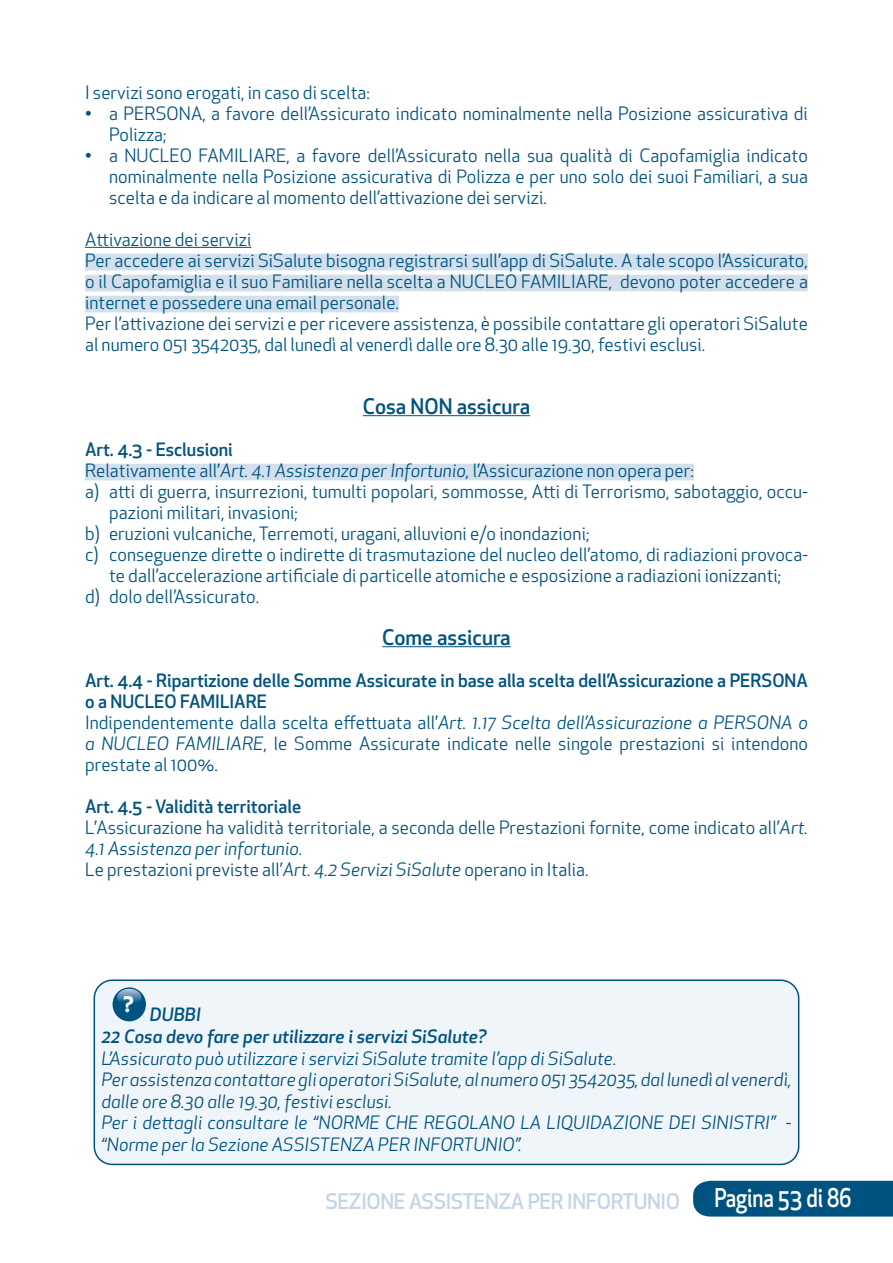
<style>
.page{position:relative;width:893px;height:1263px;background:#fff}
.page>*{position:absolute;margin:0;border:0;box-sizing:border-box;transform-origin:0 0}
.t1{font:500 25.2px "Apex New";letter-spacing:-.005em;color:#fff;scale:.83 1}
.t2{font:500 21px "Apex New";letter-spacing:-.02em;color:#c5d5e6}
.t3{font:500 21px "Apex New";color:#00537e}
.t4{font:700 21px "Apex New";color:#fff}
.paragrafo_tabulazione{font:18px/21px "Apex New";letter-spacing:.005em;color:#00537e}
.t5{font:italic 18px/21.6px "Apex New";letter-spacing:.005em;color:#00537e}
.t6{font:500 18px/21px "Apex New";color:#00537e}
.t7{font:italic 500 18px "Apex New";letter-spacing:.005em;color:#00537e}
.s1{font-style:italic}
</style>
<div class="page">
<div style="left:693px;top:1181px;width:200px;height:35px;background:#00537e"></div>
<hr style="left:85px;top:247px;width:166px;height:1px;background:#00537e">
<div style="left:85px;top:254px;width:723px;height:16px;background:#d3e0ec"></div>
<div style="left:85px;top:275px;width:723px;height:16px;background:#d3e0ec"></div>
<div style="left:85px;top:296px;width:314px;height:16px;background:#d3e0ec"></div>
<hr style="left:363px;top:415px;width:167px;height:1px;background:#00537e">
<div style="left:85px;top:464px;width:609px;height:16px;background:#d3e0ec"></div>
<hr style="left:382px;top:646px;width:129px;height:1px;background:#00537e">
<div style="left:94px;top:980px;width:705px;height:184px;background:#f0f5f9;border-radius:18px"></div>
<div style="left:113px;top:987px;width:33px;height:34px;background:#00537e;border-radius:50%"></div>
<svg style="left:117px;top:989px;width:24px;height:16px"></svg>
<div style="left:94px;top:979px;width:705px;height:186px;border:2px solid #00537e;border-radius:18px"></div>
<p class="paragrafo_tabulazione" style="left:85px;top:82px;width:286px">I servizi sono erogati, in caso di scelta:</p>
<p class="paragrafo_tabulazione" style="left:109px;top:103px;width:700px;text-indent:-24px">• a PERSONA, a favore dell’Assicurato indicato nominalmente nella Posizione assicurativa di<br>Polizza;</p>
<p class="paragrafo_tabulazione" style="left:109px;top:145px;width:700px;text-align:justify;text-indent:-24px">• a NUCLEO FAMILIARE, a favore dell’Assicurato nella sua qualità di Capofamiglia indicato nominalmente nella Posizione assicurativa di Polizza e per uno solo dei suoi Familiari, a sua scelta e da indicare al momento dell’attivazione dei servizi.</p>
<p class="paragrafo_tabulazione" style="left:85px;top:229px;width:168px">Attivazione dei servizi</p>
<p class="paragrafo_tabulazione" style="left:85px;top:250px;width:724px;text-align:justify">Per accedere ai servizi SiSalute bisogna registrarsi sull’app di SiSalute. A tale scopo l’Assicurato, o il Capofamiglia e il suo Familiare nella scelta a NUCLEO FAMILIARE, devono poter accedere a internet e possedere una email personale.</p>
<p class="paragrafo_tabulazione" style="left:85px;top:313px;width:724px">Per l’attivazione dei servizi e per ricevere assistenza, è possibile contattare gli operatori SiSalute al numero 051 3542035, dal lunedì al venerdì dalle ore 8.30 alle 19.30, festivi esclusi.</p>
<p class="t3" style="left:363px;top:392px;width:169px">Cosa NON assicura</p>
<p class="t6" style="left:85px;top:438px;width:149px">Art. 4.3 - Esclusioni</p>
<p class="paragrafo_tabulazione" style="left:85px;top:460px;width:610px">Relativamente all’<span class="s1">Art. 4.1 Assistenza per Infortunio,</span> l’Assicurazione non opera per:</p>
<p class="paragrafo_tabulazione" style="left:109px;top:481px;width:700px;text-indent:-24px">a) atti di guerra, insurrezioni, tumulti popolari, sommosse, Atti di Terrorismo, sabotaggio, occu&shy;pazioni militari, invasioni;</p>
<p class="paragrafo_tabulazione" style="left:85px;top:523px;width:506px">b) eruzioni vulcaniche, Terremoti, uragani, alluvioni e/o inondazioni;</p>
<p class="paragrafo_tabulazione" style="left:85px;top:544px;width:724px;text-align:center">c) conseguenze dirette o indirette di trasmutazione del nucleo dell’atomo, di radiazioni provoca&shy;te dall’accelerazione artificiale di particelle atomiche e esposizione a radiazioni ionizzanti;</p>
<p class="paragrafo_tabulazione" style="left:85px;top:586px;width:176px">d) dolo dell’Assicurato.</p>
<p class="t3" style="left:382px;top:623px;width:130px">Come assicura</p>
<p class="t6" style="left:85px;top:669px;width:724px">Art. 4.4 - Ripartizione delle Somme Assicurate in base alla scelta dell’Assicurazione a PERSONA o a NUCLEO FAMILIARE</p>
<p class="paragrafo_tabulazione" style="left:85px;top:712px;width:724px;text-align:justify">Indipendentemente dalla scelta effettuata all’<span class="s1">Art. 1.17 Scelta dell’Assicurazione a PERSONA o a NUCLEO FAMILIARE</span>, le Somme Assicurate indicate nelle singole prestazioni si intendono prestate al 100%.</p>
<p class="t6" style="left:85px;top:795px;width:218px">Art. 4.5 - Validità territoriale</p>
<p class="paragrafo_tabulazione" style="left:85px;top:817px;width:724px">L’Assicurazione ha validità territoriale, a seconda delle Prestazioni fornite, come indicato all’<span class="s1">Art.<br>4.1 Assistenza per infortunio.</span></p>
<p class="paragrafo_tabulazione" style="left:85px;top:859px;width:505px">Le prestazioni previste all’<span class="s1">Art. 4.2 Servizi SiSalute</span> operano in Italia.</p>
<p class="t4" style="left:124px;top:989px;width:12px">?</p>
<p class="t7" style="left:150px;top:1003px;width:52px">DUBBI</p>
<p class="t7" style="left:101px;top:1024px;width:387px">22 Cosa devo fare per utilizzare i servizi SiSalute?</p>
<p class="t5" style="left:101px;top:1047px;width:517px">L’Assicurato può utilizzare i servizi SiSalute tramite l’app di SiSalute.</p>
<p class="t5" style="left:101px;top:1069px;width:692px">Per assistenza contattare gli operatori SiSalute, al numero 051 3542035, dal lunedì al venerdì, dalle ore 8.30 alle 19.30, festivi esclusi.</p>
<p class="t5" style="left:101px;top:1112px;width:692px">Per i dettagli consultare le “NORME CHE REGOLANO LA LIQUIDAZIONE DEI SINISTRI” - “Norme per la Sezione ASSISTENZA PER INFORTUNIO”.</p>
<p class="t2" style="left:325px;top:1187px;width:356px">SEZIONE ASSISTENZA PER INFORTUNIO</p>
<h1 class="t1" style="left:714px;top:1181px;width:167px">Pagina 53 di 86</h1>
</div>
